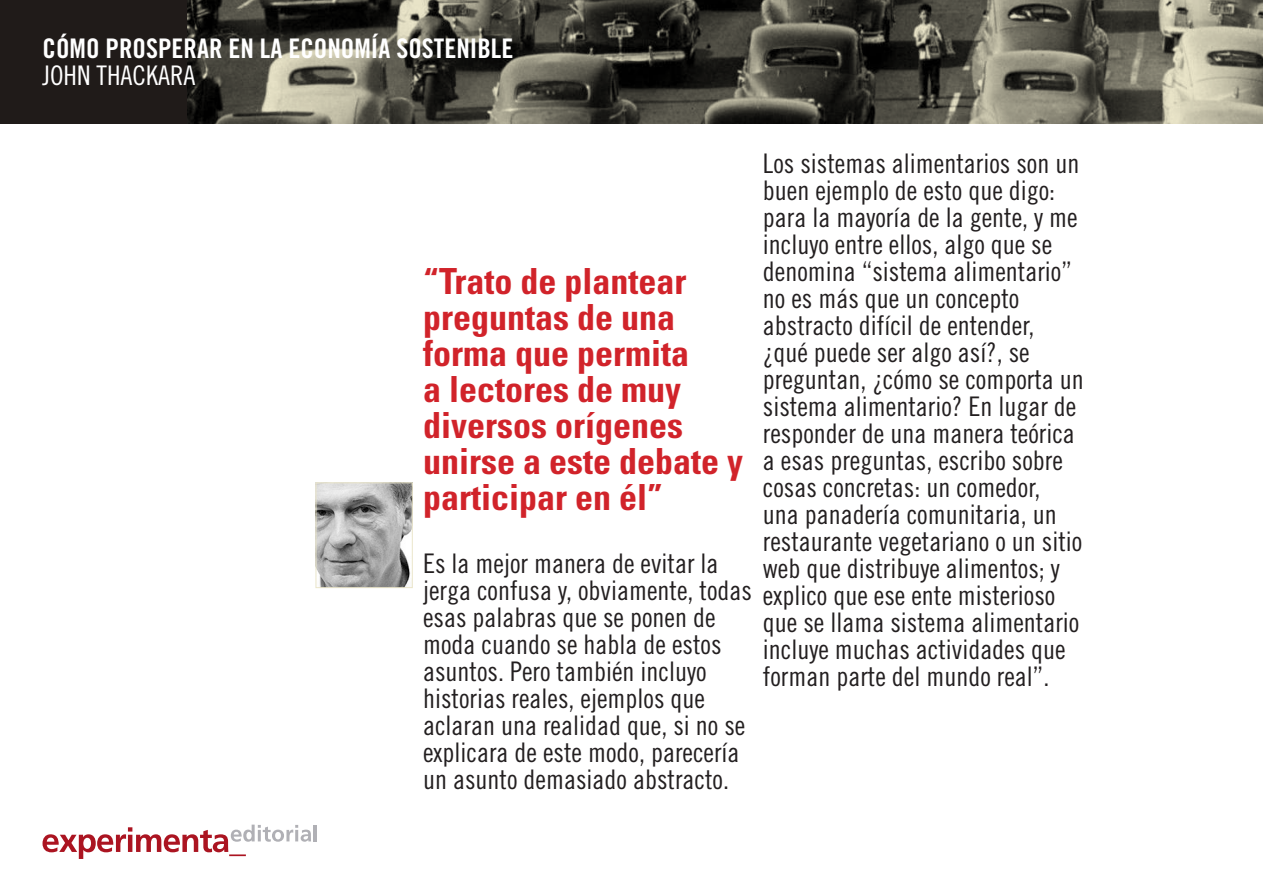
<style>
.page{position:relative;width:1263px;height:893px;background:#fff}
.page>*{position:absolute;margin:0;border:0;box-sizing:border-box;transform-origin:0 0}
.extracto{font:700 condensed 36px/36px "Univers LT Std";color:#d1232a}
.Side{font:27px/27px "Trade Gothic LT Std Cn 18";color:#231f20}
.t1{font:27px "Trade Gothic LT Std Bd Cn 20";color:#fff}
.t2{font:27px "Trade Gothic LT Std Cn 18";color:#fff}
</style>
<div class="page">
<svg style="left:0;top:0;width:1263px;height:123px;background:#4e4c43"></svg>
<svg style="left:43px;top:825px;width:268px;height:34px"></svg>
<hr style="left:314px;top:825px;width:3px;height:16px;background:#b0b0b5">
<img style="left:318px;top:485px;width:92px;height:101px">
<div style="left:316px;top:483px;width:96px;height:105px;border:1px solid #ebe6ca"></div>
<p class="t1" style="left:43px;top:32px;width:472px">CÓMO PROSPERAR EN LA ECONOMÍA SOSTENIBLE</p>
<p class="t2" style="left:43px;top:59px;width:154px">JOHN THACKARA</p>
<p class="extracto" style="left:423px;top:263px;width:321px">“Trato de plantear preguntas de una forma que permita<br>a lectores de muy diversos orígenes unirse a este debate y participar en él”</p>
<p class="Side" style="left:423px;top:549px;width:330px">Es la mejor manera de evitar la jerga confusa y, obviamente, todas esas palabras que se ponen de moda cuando se habla de estos asuntos. Pero también incluyo historias reales, ejemplos que aclaran una realidad que, si no se explicara de este modo, parecería un asunto demasiado abstracto.</p>
<p class="Side" style="left:763px;top:149px;width:322px">Los sistemas alimentarios son un buen ejemplo de esto que digo: para la mayoría de la gente, y me incluyo entre ellos, algo que se denomina “sistema alimentario” no es más que un concepto abstracto difícil de entender, ¿qué puede ser algo así?, se preguntan, ¿cómo se comporta un sistema alimentario? En lugar de responder de una manera teórica a esas preguntas, escribo sobre cosas concretas: un comedor,<br>una panadería comunitaria, un restaurante vegetariano o un sitio web que distribuye alimentos; y explico que ese ente misterioso que se llama sistema alimentario incluye muchas actividades que forman parte del mundo real”.</p>
</div>
